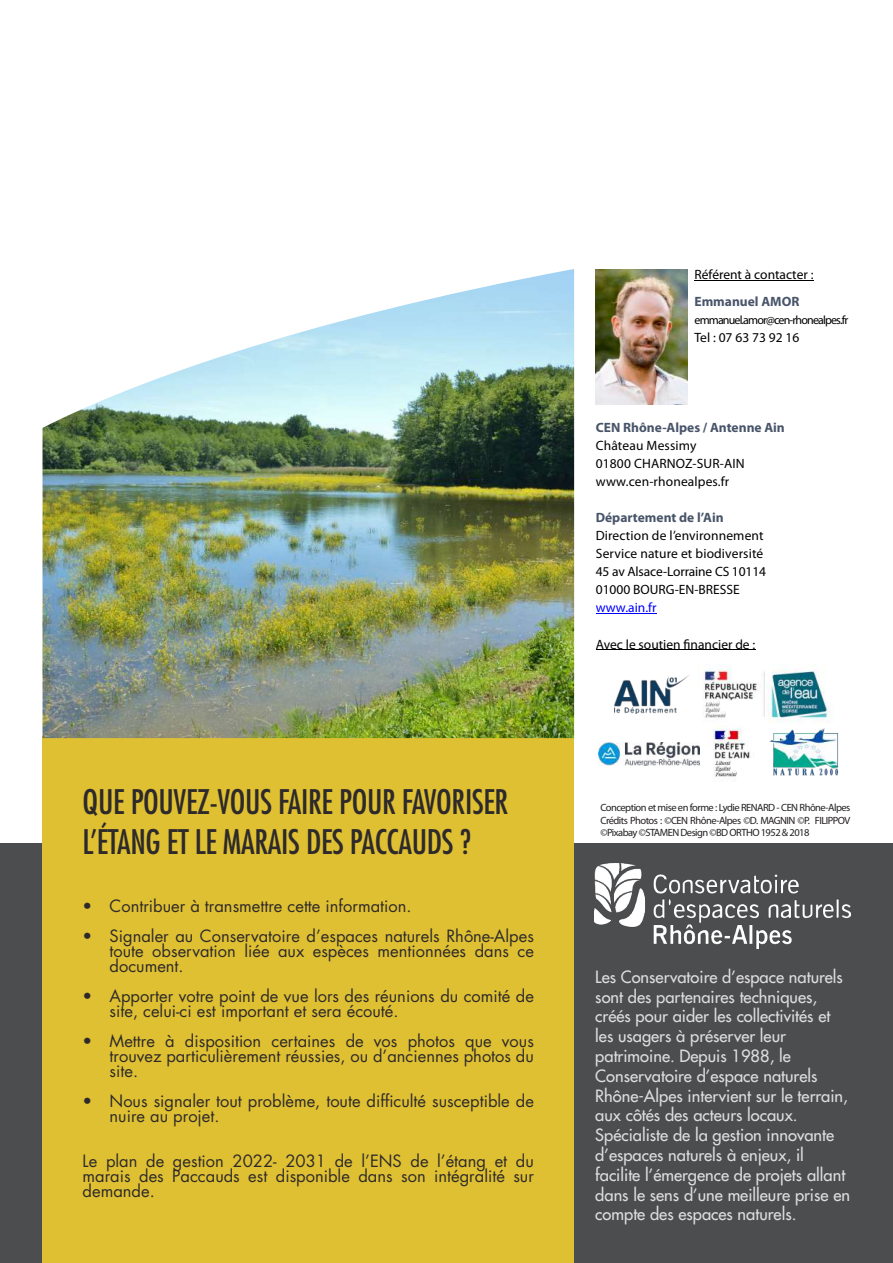
<style>
.page{position:relative;width:893px;height:1263px;background:#fff}
.page>*{position:absolute;margin:0;border:0;box-sizing:border-box;transform-origin:0 0}
.t1{font:condensed 33px/39.6px "Futura Std";letter-spacing:-.01em;color:#2e2a2b}
.t2{font:16.5px/15px "Futura Std";color:#2e2a2b;text-align:justify}
.t3{font:500 16.5px/19.8px "Futura Std";color:#deddde}
.t4{font:13.5px/18px "Myriad Pro";letter-spacing:.005em;color:#000}
.t5{font:700 13.5px "Myriad Pro";color:#485469}
.t6{font:13.5px "Myriad Pro";color:#00f}
.t7{font:12px "Myriad Pro";letter-spacing:-.07em;color:#000}
.t8{font:10.5px/12.6px "Myriad Pro";letter-spacing:-.05em;color:#231f20;text-align:justify}
</style>
<div class="page">
<div style="left:0;top:843px;width:893px;height:420px;background:#4c4d4f"></div>
<hr style="left:596px;top:613px;width:60px;height:1px;background:#00f">
<div style="left:42px;top:736px;width:532px;height:527px;background:#dfc032"></div>
<hr style="left:694px;top:280px;width:119px;height:1px;background:#000">
<hr style="left:596px;top:649px;width:159px;height:1px;background:#000">
<img style="left:710px;top:726px;width:40px;height:51px">
<img style="left:769px;top:728px;width:70px;height:48px">
<img style="left:703px;top:664px;width:128px;height:59px">
<img style="left:599px;top:742px;width:100px;height:23px">
<img style="left:614px;top:675px;width:75px;height:39px">
<img style="left:43px;top:269px;width:531px;height:469px">
<img style="left:594px;top:863px;width:256px;height:85px">
<img style="left:595px;top:269px;width:92px;height:135px">
<h1 class="t1" style="left:83px;top:783px;width:427px">QUE POUVEZ-VOUS FAIRE POUR FAVORISER<br>L’ÉTANG ET LE MARAIS DES PACCAUDS ?</h1>
<p class="t2" style="left:83px;top:899px;width:331px">• Contribuer à transmettre cette information.</p>
<p class="t2" style="left:110px;top:929px;width:426px;text-indent:-27px">• Signaler au Conservatoire d’espaces naturels Rhône-Alpes toute observation liée aux espèces mentionnées dans ce document.</p>
<p class="t2" style="left:110px;top:989px;width:426px;text-indent:-27px">• Apporter votre point de vue lors des réunions du comité de site, celui-ci est important et sera écouté.</p>
<p class="t2" style="left:110px;top:1034px;width:426px;text-indent:-27px">• Mettre à disposition certaines de vos photos que vous trouvez particulièrement réussies, ou d’anciennes photos du site.</p>
<p class="t2" style="left:110px;top:1094px;width:426px;text-indent:-27px">• Nous signaler tout problème, toute difficulté susceptible de nuire au projet.</p>
<p class="t2" style="left:83px;top:1154px;width:453px">Le plan de gestion 2022- 2031 de l’ENS de l’étang et du marais des Paccauds est disponible dans son intégralité sur demande.</p>
<p class="t4" style="left:694px;top:267px;width:121px">Référent à contacter :</p>
<p class="t5" style="left:694px;top:296px;width:106px">Emmanuel AMOR</p>
<p class="t7" style="left:694px;top:315px;width:155px">emmanuel.amor@cen-rhonealpes.fr</p>
<p class="t4" style="left:694px;top:330px;width:106px">Tel : 07 63 73 92 16</p>
<p class="t5" style="left:596px;top:422px;width:191px">CEN Rhône-Alpes / Antenne Ain</p>
<p class="t4" style="left:596px;top:438px;width:150px">Château Messimy<br>01800 CHARNOZ-SUR-AIN www.cen-rhonealpes.fr</p>
<p class="t5" style="left:596px;top:512px;width:129px">Département de l’Ain</p>
<p class="t4" style="left:596px;top:528px;width:172px">Direction de l’environnement<br>Service nature et biodiversité<br>45 av Alsace-Lorraine CS 10114<br>01000 BOURG-EN-BRESSE</p>
<p class="t6" style="left:596px;top:602px;width:62px">www.ain.fr</p>
<p class="t4" style="left:596px;top:636px;width:161px">Avec le soutien financier de :</p>
<p class="t8" style="left:600px;top:802px;width:251px">Conception et mise en forme : Lydie RENARD - CEN Rhône-Alpes Crédits Photos : ©CEN Rhône-Alpes ©D. MAGNIN ©P. FILIPPOV ©Pixabay ©STAMEN Design ©BD ORTHO 1952 &amp; 2018</p>
<p class="t3" style="left:595px;top:967px;width:256px">Les Conservatoire d’espace naturels sont des partenaires techniques, créés pour aider les collectivités et les usagers à préserver leur patrimoine. Depuis 1988, le Conservatoire d’espace naturels Rhône-Alpes intervient sur le terrain, aux côtés des acteurs locaux.<br>Spécialiste de la gestion innovante d’espaces naturels à enjeux, il facilite l’émergence de projets allant dans le sens d’une meilleure prise en compte des espaces naturels.</p>
</div>
